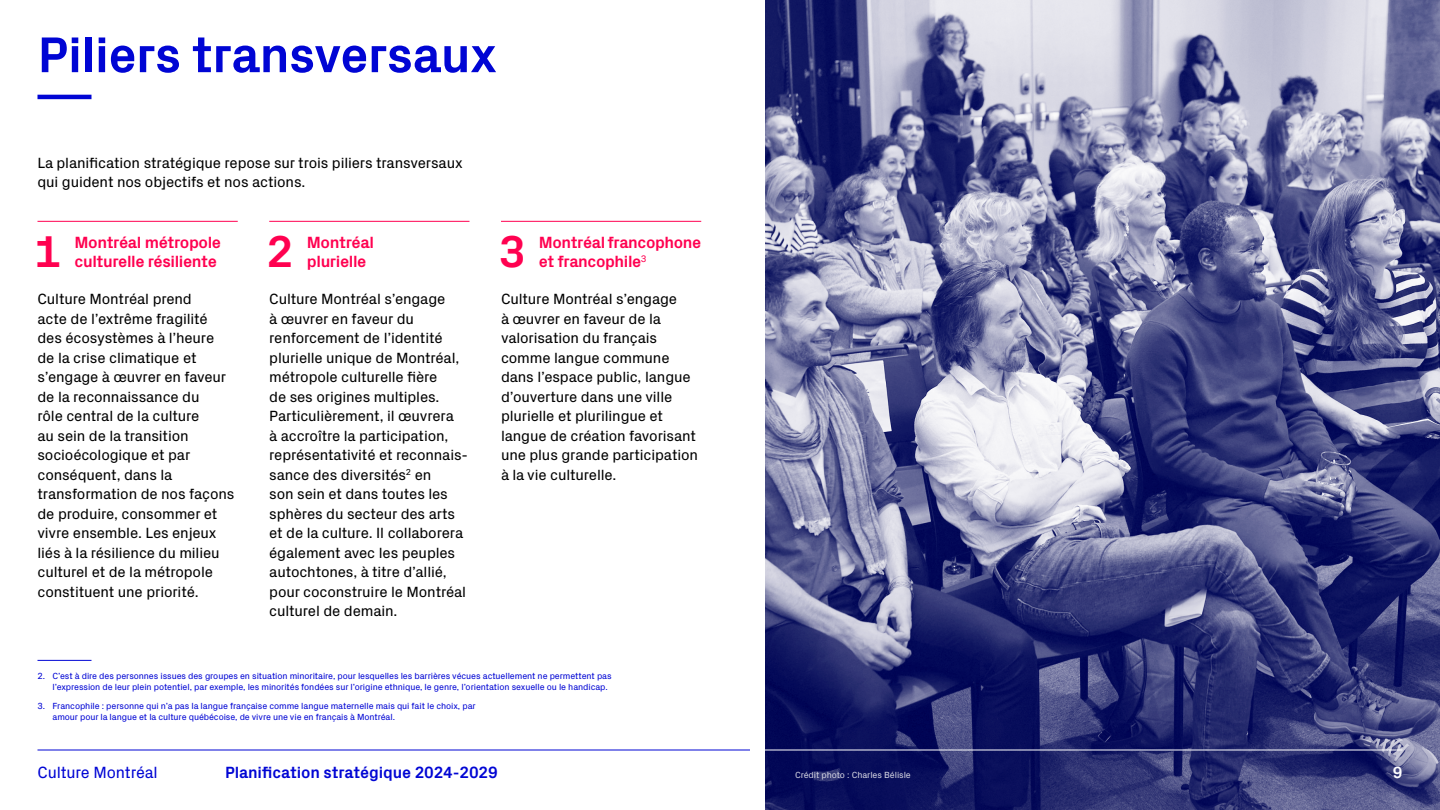
<style>
.page{position:relative;width:1440px;height:810px;background:#fff}
.page>*{position:absolute;margin:0;border:0;box-sizing:border-box;transform-origin:0 0}
.t1{font:700 51px "Px Grotesk";letter-spacing:-.015em;color:#0005d4}
.t2{font:700 45.15px "Px Grotesk";color:#ff0150}
.t3{font:700 16.5px/19.5px "Px Grotesk";letter-spacing:-.025em;color:#ff0150}
.t4{font:700 16.5px "Px Grotesk";letter-spacing:-.01em;color:#0005d4}
.t5{font:16.5px "Px Grotesk";letter-spacing:-.01em;color:#0005d4}
.t6{font:700 16.5px "Px Grotesk";color:#fff}
.t7{font:15px/19.5px "Px Grotesk";letter-spacing:-.01em;color:#000}
.t8{font:9px/11.2px "Px Grotesk";letter-spacing:-.01em;color:#0005d4}
.t9{font:9px "Px Grotesk";letter-spacing:-.01em;color:#fff}
</style>
<div class="page">
<svg style="left:38px;top:95px;width:54px;height:4px"></svg>
<img style="left:765px;top:0;width:675px;height:553px">
<hr style="left:38px;top:221px;width:200px;height:1px;background:#ff0150">
<hr style="left:269px;top:221px;width:201px;height:1px;background:#ff0150">
<hr style="left:501px;top:221px;width:200px;height:1px;background:#ff0150">
<svg style="left:38px;top:660px;width:54px;height:1px"></svg>
<svg style="left:765px;top:553px;width:675px;height:257px;background:#313675"></svg>
<hr style="left:765px;top:750px;width:637px;height:1px;background:#fff">
<hr style="left:38px;top:750px;width:712px;height:1px;background:#0005d4">
<h1 class="t1" style="left:38px;top:18px;width:461px">Piliers transversaux</h1>
<p class="t7" style="left:38px;top:152px;width:427px">La planification stratégique repose sur trois piliers transversaux qui guident nos objectifs et nos actions.</p>
<h2 class="t2" style="left:34px;top:219px;width:29px">1</h2>
<p class="t3" style="left:74px;top:232px;width:148px">Montréal métropole culturelle résiliente</p>
<p class="t7" style="left:38px;top:288px;width:199px">Culture Montréal prend<br>acte de l’extrême fragilité des écosystèmes à l’heure de la crise climatique et s’engage à œuvrer en faveur de la reconnaissance du<br>rôle central de la culture<br>au sein de la transition socioécologique et par conséquent, dans la transformation de nos façons de produire, consommer et vivre ensemble. Les enjeux liés à la résilience du milieu culturel et de la métropole constituent une priorité.</p>
<h2 class="t2" style="left:266px;top:219px;width:29px">2</h2>
<p class="t3" style="left:307px;top:232px;width:69px">Montréal plurielle</p>
<p class="t7" style="left:269px;top:288px;width:198px">Culture Montréal s’engage<br>à œuvrer en faveur du renforcement de l’identité plurielle unique de Montréal, métropole culturelle fière<br>de ses origines multiples.<br>Particulièrement, il œuvrera<br>à accroître la participation, représentativité et reconnais&shy;sance des diversités<sup>2</sup> en<br>son sein et dans toutes les sphères du secteur des arts et de la culture. Il collaborera également avec les peuples autochtones, à titre d’allié, pour coconstruire le Montréal culturel de demain.</p>
<h2 class="t2" style="left:499px;top:219px;width:28px">3</h2>
<p class="t3" style="left:539px;top:232px;width:164px">Montréal francophone et francophile<sup>3</sup></p>
<p class="t7" style="left:501px;top:288px;width:199px">Culture Montréal s’engage<br>à œuvrer en faveur de la valorisation du français comme langue commune dans l’espace public, langue d’ouverture dans une ville plurielle et plurilingue et langue de création favorisant une plus grande participation à la vie culturelle.</p>
<p class="t8" style="left:53px;top:669px;width:561px;text-indent:-15px">2. C’est à dire des personnes issues des groupes en situation minoritaire, pour lesquelles les barrières vécues actuellement ne permettent pas l’expression de leur plein potentiel, par exemple, les minorités fondées sur l’origine ethnique, le genre, l’orientation sexuelle ou le handicap.</p>
<p class="t8" style="left:53px;top:699px;width:425px;text-indent:-15px">3. Francophile : personne qui n’a pas la langue française comme langue maternelle mais qui fait le choix, par amour pour la langue et la culture québécoise, de vivre une vie en français à Montréal.</p>
<p class="t5" style="left:37px;top:761px;width:122px">Culture Montréal</p>
<p class="t4" style="left:225px;top:761px;width:274px">Planification stratégique 2024-2029</p>
<p class="t9" style="left:795px;top:769px;width:117px">Crédit photo : Charles Bélisle</p>
<p class="t6" style="left:1393px;top:761px;width:11px">9</p>
</div>
